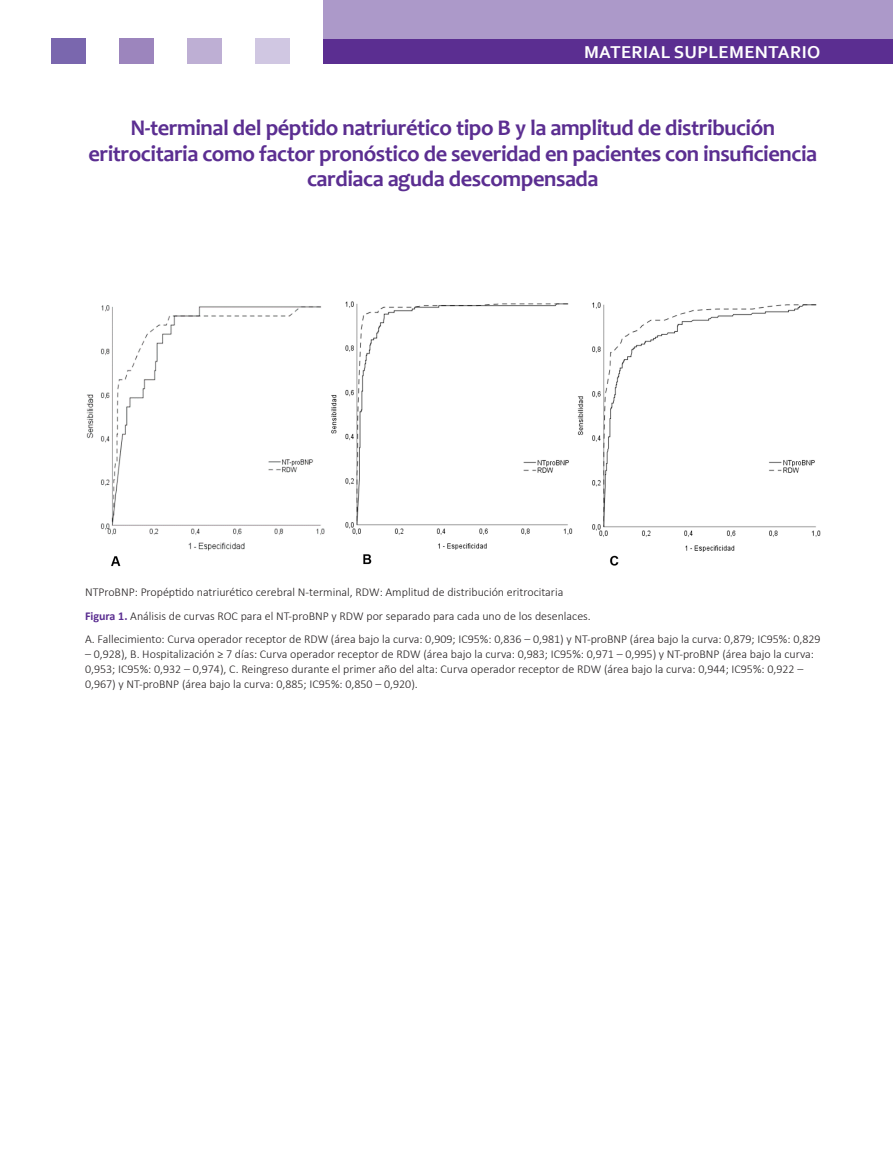
<style>
.page{position:relative;width:893px;height:1174px;background:#fff}
.page>*{position:absolute;margin:0;border:0;box-sizing:border-box;transform-origin:0 0}
.Capitulo_Titulo{font:700 22.5px/25.5px "Candara";letter-spacing:-.02em;color:#5b2e91;text-align:center}
.t1{font:700 18px "Corbel";letter-spacing:.02em;color:#fff}
.t2{font:300 12px/15px "Calibri";color:#231f20}
.s1{font-weight:700;color:#5b2e91}
</style>
<div class="page">
<div style="left:51px;top:38px;width:34px;height:26px;background:#7a67ae"></div>
<div style="left:255px;top:38px;width:34px;height:26px;background:#d0c7e2"></div>
<div style="left:187px;top:38px;width:34px;height:26px;background:#beafd4"></div>
<div style="left:119px;top:38px;width:34px;height:26px;background:#9c85bd"></div>
<div style="left:323px;top:38px;width:570px;height:26px;background:#5b2e91"></div>
<div style="left:323px;top:0;width:570px;height:38px;background:#ac99c9"></div>
<img style="left:86px;top:301px;width:735px;height:266px">
<h2 class="t1" style="left:584px;top:41px;width:238px">MATERIAL SUPLEMENTARIO</h2>
<p class="Capitulo_Titulo" style="left:88px;top:115px;width:730px">N-terminal del péptido natriurético tipo B y la amplitud de distribución eritrocitaria como factor pronóstico de severidad en pacientes con insuficiencia cardiaca aguda descompensada</p>
<p class="t2" style="left:85px;top:584px;width:480px">NTProBNP: Propéptido natriurético cerebral N-terminal, RDW: Amplitud de distribución eritrocitaria</p>
<p class="t2" style="left:85px;top:608px;width:507px"><span class="s1">Figura 1.</span> Análisis de curvas ROC para el NT-proBNP y RDW por separado para cada uno de los desenlaces.</p>
<p class="t2" style="left:85px;top:631px;width:737px">A. Fallecimiento: Curva operador receptor de RDW (área bajo la curva: 0,909; IC95%: 0,836 – 0,981) y NT-proBNP (área bajo la curva: 0,879; IC95%: 0,829</p>
<p class="t2" style="left:85px;top:646px;width:730px">– 0,928), B. Hospitalización ≥ 7 días: Curva operador receptor de RDW (área bajo la curva: 0,983; IC95%: 0,971 – 0,995) y NT-proBNP (área bajo la curva:<br>0,953; IC95%: 0,932 – 0,974), C. Reingreso durante el primer año del alta: Curva operador receptor de RDW (área bajo la curva: 0,944; IC95%: 0,922 –<br>0,967) y NT-proBNP (área bajo la curva: 0,885; IC95%: 0,850 – 0,920).</p>
</div>
